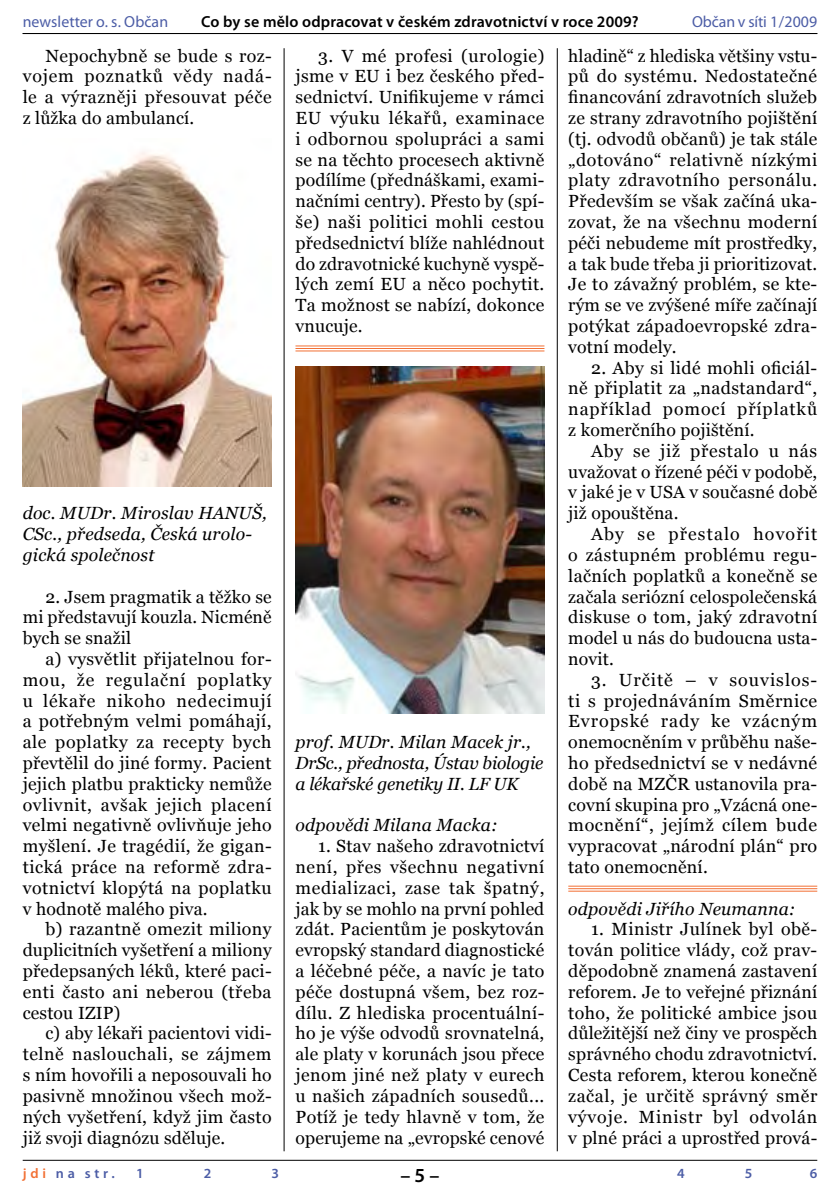
<style>
.page{position:relative;width:840px;height:1191px;background:#fff}
.page>*{position:absolute;margin:0;border:0;box-sizing:border-box;transform-origin:0 0}
.t1{font:600 20px "Myriad Pro";color:#000}
.t2{font:17.6px/20.8px "Georgia";letter-spacing:.015em;color:#000;text-align:justify}
.t3{font:italic 17.6px/20.8px "Georgia";letter-spacing:.01em;color:#000}
.t4{font:italic 17.6px/20.8px "Georgia";letter-spacing:-.01em;color:#000}
.t5{font:600 16px "Myriad Pro";letter-spacing:.01em;color:#000}
.t6{font:16px "Myriad Pro";letter-spacing:.005em;color:#4c5da6}
.t7{font:600 14px "Myriad Pro";letter-spacing:.275em;color:#4c5da6}
.s1{color:#f27034}
</style>
<div class="page">
<hr style="left:23px;top:1159px;width:793px;height:1px;background:#000">
<hr style="left:23px;top:33px;width:793px;height:1px;background:#000">
<hr style="left:283px;top:48px;width:1px;height:1103px;background:#000">
<hr style="left:556px;top:48px;width:1px;height:1103px;background:#000">
<img style="left:22px;top:151px;width:249px;height:336px">
<img style="left:295px;top:367px;width:249px;height:346px">
<hr style="left:295px;top:345px;width:249px;height:1px;background:#f27034">
<hr style="left:295px;top:348px;width:249px;height:1px;background:#f27034">
<hr style="left:295px;top:350px;width:249px;height:1px;background:#f27034">
<hr style="left:568px;top:885px;width:248px;height:1px;background:#f27034">
<hr style="left:568px;top:888px;width:248px;height:1px;background:#f27034">
<hr style="left:568px;top:890px;width:248px;height:1px;background:#f27034">
<p class="t6" style="left:23px;top:12px;width:147px">newsletter o. s. Občan</p>
<p class="t5" style="left:201px;top:11px;width:439px">Co by se mělo odpracovat v českém zdravotnictví v roce 2009?</p>
<p class="t6" style="left:691px;top:12px;width:127px">Občan v síti 1/2009</p>
<p class="t2" style="left:23px;top:45px;width:250px;text-indent:23px">Nepochybně se bude s roz&shy;vojem poznatků vědy nadá&shy;le a výrazněji přesouvat péče z lůžka do ambulancí.</p>
<p class="t2" style="left:295px;top:45px;width:250px;text-indent:23px">3. V mé profesi (urologie) jsme v EU i bez českého před&shy;sednictví. Unifikujeme v rámci EU výuku lékařů, examinace i odbornou spolupráci a sami se na těchto procesech aktivně podílíme (přednáškami, exami&shy;načními centry). Přesto by (spí&shy;še) naši politici mohli cestou předsednictví blíže nahlédnout do zdravotnické kuchyně vyspě&shy;lých zemí EU a něco pochytit.<br>Ta možnost se nabízí, dokonce vnucuje.</p>
<p class="t3" style="left:23px;top:503px;width:245px">doc. MUDr. Miroslav HANUŠ,<br>CSc., předseda, Česká urolo&shy;gická společnost</p>
<p class="t2" style="left:23px;top:586px;width:250px;text-indent:23px">2. Jsem pragmatik a těžko se mi představují kouzla. Nicméně bych se snažil</p>
<p class="t2" style="left:23px;top:648px;width:250px;text-indent:23px">a) vysvětlit přijatelnou for&shy;mou, že regulační poplatky u lékaře nikoho nedecimují a potřebným velmi pomáhají, ale poplatky za recepty bych převtělil do jiné formy. Pacient jejich platbu prakticky nemůže ovlivnit, avšak jejich placení velmi negativně ovlivňuje jeho myšlení. Je tragédií, že gigan&shy;tická práce na reformě zdra&shy;votnictví klopýtá na poplatku v hodnotě malého piva.</p>
<p class="t2" style="left:23px;top:919px;width:250px;text-indent:23px">b) razantně omezit miliony duplicitních vyšetření a miliony předepsaných léků, které paci&shy;enti často ani neberou (třeba cestou IZIP)</p>
<p class="t2" style="left:23px;top:1023px;width:250px;text-indent:23px">c) aby lékaři pacientovi vidi&shy;telně naslouchali, se zájmem s ním hovořili a neposouvali ho pasivně množinou všech mož&shy;ných vyšetření, když jim často již svoji diagnózu sděluje.</p>
<p class="t4" style="left:295px;top:731px;width:249px">prof. MUDr. Milan Macek jr.,<br>DrSc., přednosta, Ústav biologie a lékařské genetiky II. LF UK</p>
<p class="t3" style="left:295px;top:815px;width:204px">odpovědi Milana Macka:</p>
<p class="t2" style="left:295px;top:835px;width:250px;text-indent:23px">1. Stav našeho zdravotnictví není, přes všechnu negativní medializaci, zase tak špatný, jak by se mohlo na první pohled zdát. Pacientům je poskytován evropský standard diagnostické a léčebné péče, a navíc je tato péče dostupná všem, bez roz&shy;dílu. Z hlediska procentuální&shy;ho je výše odvodů srovnatelná, ale platy v korunách jsou přece jenom jiné než platy v eurech u našich západních sousedů...<br>Potíž je tedy hlavně v tom, že operujeme na „evropské cenové</p>
<p class="t2" style="left:568px;top:45px;width:250px">hladině“ z hlediska většiny vstu&shy;pů do systému. Nedostatečné financování zdravotních služeb ze strany zdravotního pojištění (tj. odvodů občanů) je tak stále „dotováno“ relativně nízkými platy zdravotního personálu.<br>Především se však začíná uka&shy;zovat, že na všechnu moderní péči nebudeme mít prostředky, a tak bude třeba ji prioritizovat.<br>Je to závažný problém, se kte&shy;rým se ve zvýšené míře začínají potýkat západoevropské zdra&shy;votní modely.</p>
<p class="t2" style="left:568px;top:357px;width:250px;text-indent:23px">2. Aby si lidé mohli oficiál&shy;ně připlatit za „nadstandard“, například pomocí příplatků z komerčního pojištění.</p>
<p class="t2" style="left:568px;top:440px;width:250px;text-indent:23px">Aby se již přestalo u nás uvažovat o řízené péči v podobě, v jaké je v USA v současné době již opouštěna.</p>
<p class="t2" style="left:568px;top:523px;width:250px;text-indent:23px">Aby se přestalo hovořit o zástupném problému regu&shy;lačních poplatků a konečně se začala seriózní celospolečenská diskuse o tom, jaký zdravotní model u nás do budoucna usta&shy;novit.</p>
<p class="t2" style="left:568px;top:669px;width:250px;text-indent:23px">3. Určitě – v souvislos&shy;ti s projednáváním Směrnice Evropské rady ke vzácným onemocněním v průběhu naše&shy;ho předsednictví se v nedávné době na MZČR ustanovila pra&shy;covní skupina pro „Vzácná one&shy;mocnění“, jejímž cílem bude vypracovat „národní plán“ pro tato onemocnění.</p>
<p class="t3" style="left:568px;top:898px;width:229px">odpovědi Jiřího Neumanna:</p>
<p class="t2" style="left:568px;top:919px;width:250px;text-indent:23px">1. Ministr Julínek byl obě&shy;tován politice vlády, což prav&shy;děpodobně znamená zastavení reforem. Je to veřejné přiznání toho, že politické ambice jsou důležitější než činy ve prospěch správného chodu zdravotnictví.<br>Cesta reforem, kterou konečně začal, je určitě správný směr vývoje. Ministr byl odvolán v plné práci a uprostřed prová-</p>
<p class="t7" style="left:23px;top:1164px;width:93px"><span class="s1">jdi</span> na str.</p>
<p class="t7" style="left:136px;top:1164px;width:5px">1</p>
<p class="t7" style="left:204px;top:1164px;width:8px">2</p>
<p class="t7" style="left:271px;top:1164px;width:9px">3</p>
<p class="t7" style="left:676px;top:1164px;width:9px">4</p>
<p class="t7" style="left:744px;top:1164px;width:9px">5</p>
<p class="t7" style="left:809px;top:1164px;width:9px">6</p>
<p class="t1" style="left:400px;top:1162px;width:41px">– –</p>
</div>
